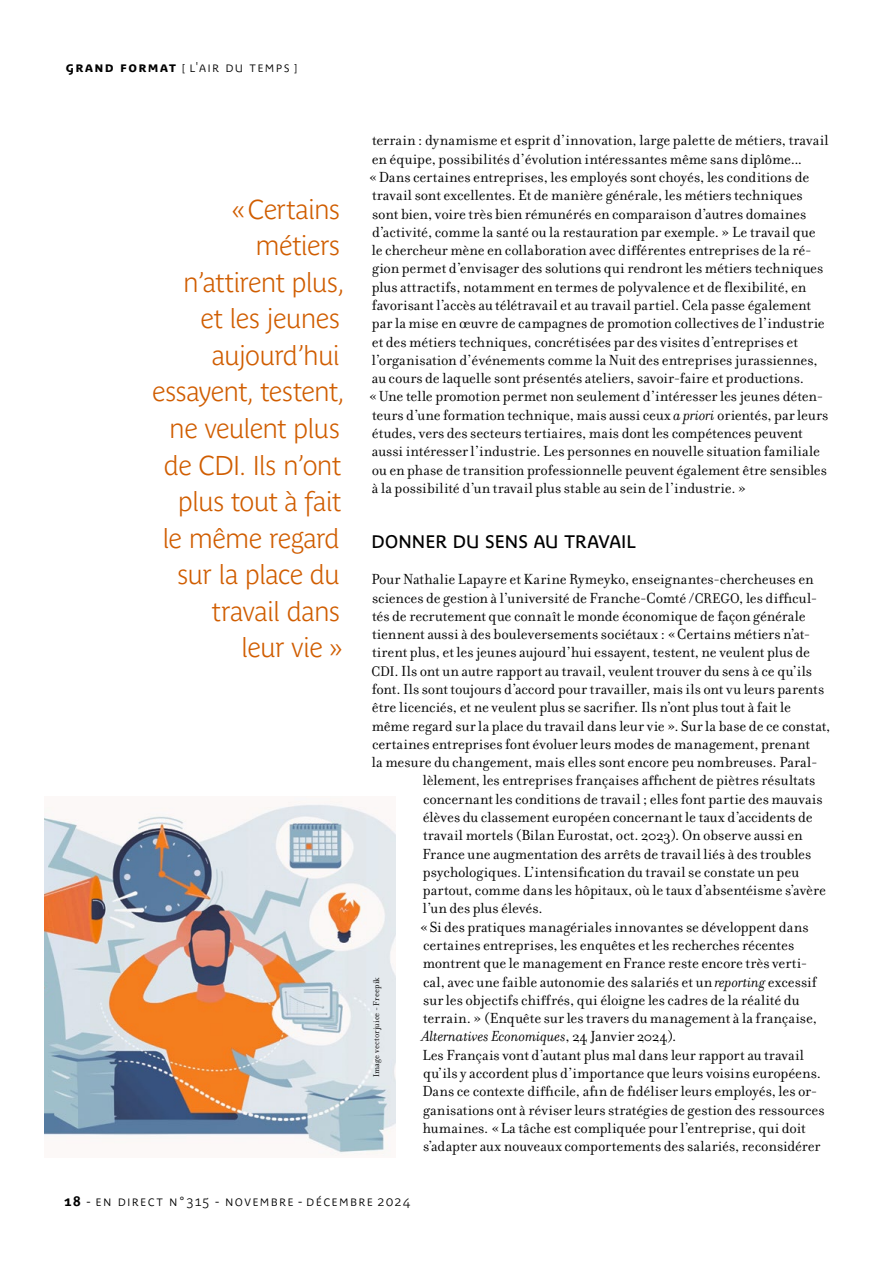
<style>
.page{position:relative;width:893px;height:1263px;background:#fff}
.page>*{position:absolute;margin:0;border:0;box-sizing:border-box;transform-origin:0 0}
.t1{font:700 27px/36.6px "Parisine Plus Ptf Cl";letter-spacing:-.035em;color:#d05d00;text-align:right}
.t2{font:18px "Parisine Plus Ptf";letter-spacing:.005em;color:#000}
.t3{font:15.75px/18.3px "Filosofia OT";color:#000}
.t4{font:700 13.5px "Parisine Plus Ptf Cl";letter-spacing:.095em;color:#000}
.t5{font:9px "Filosofia OT";letter-spacing:.02em;color:#000}
.s1{font-family:"Parisine Plus Ptf"}
.s2{font-style:italic}
.s3{font-size:15px}
</style>
<div class="page">
<img style="left:44px;top:801px;width:351px;height:355px">
<p class="t4" style="left:66px;top:57px;width:233px"><span class="s1">GRAND FORMAT</span> [ l'air du temps ]</p>
<h1 class="t1" style="left:152px;top:188px;width:194px">« Certains métiers n’attirent plus,<br>et les jeunes aujourd’hui essayent, testent, ne veulent plus de CDI. Ils n’ont plus tout à fait<br>le même regard sur la place du travail dans<br>leur vie »</h1>
<p class="t3" style="left:369px;top:132px;width:461px">terrain : dynamisme et esprit d’innovation, large palette de métiers, travail en équipe, possibilités d’évolution intéressantes même sans diplôme... «Dans certaines entreprises, les employés sont choyés, les conditions de travail sont excellentes. Et de manière générale, les métiers techniques sont bien, voire très bien rémunérés en comparaison d’autres domaines d’activité, comme la santé ou la restauration par exemple. » Le travail que<br>le chercheur mène en collaboration avec différentes entreprises de la ré&shy;gion permet d’envisager des solutions qui rendront les métiers techniques plus attractifs, notamment en termes de polyvalence et de flexibilité, en favorisant l’accès au télétravail et au travail partiel. Cela passe également par la mise en œuvre de campagnes de promotion collectives de l’industrie et des métiers techniques, concrétisées par des visites d’entreprises et l’organisation d’événements comme la Nuit des entreprises jurassiennes, au cours de laquelle sont présentés ateliers, savoir-faire et productions. «Une telle promotion permet non seulement d’intéresser les jeunes déten&shy;teurs d’une formation technique, mais aussi ceux <span class="s2">a priori</span> orientés, par leurs études, vers des secteurs tertiaires, mais dont les compétences peuvent aussi intéresser l’industrie. Les personnes en nouvelle situation familiale ou en phase de transition professionnelle peuvent également être sensibles à la possibilité d’un travail plus stable au sein de l’industrie. »</p>
<p class="t2" style="left:372px;top:528px;width:266px">DONNER DU SENS AU TRAVAIL</p>
<p class="t3" style="left:371px;top:570px;width:461px">Pour Nathalie Lapayre et Karine Rymeyko, enseignantes- chercheuses en sciences de gestion à l’université de Franche- Comté /<span class="s3">CREGO</span>, les difficul&shy;tés de recrutement que connaît le monde économique de façon générale tiennent aussi à des bouleversements sociétaux : «Certains métiers n’at&shy;tirent plus, et les jeunes aujourd’hui essayent, testent, ne veulent plus de <span class="s3">CDI</span>. Ils ont un autre rapport au travail, veulent trouver du sens à ce qu’ils font. Ils sont toujours d’accord pour travailler, mais ils ont vu leurs parents être licenciés, et ne veulent plus se sacrifier. Ils n’ont plus tout à fait le même regard sur la place du travail dans leur vie ». Sur la base de ce constat, certaines entreprises font évoluer leurs modes de management, prenant<br>la mesure du changement, mais elles sont encore peu nombreuses. Paral-</p>
<p class="t5" style="left:371px;top:1077px;width:102px;rotate:-90deg">Image vectorjuice - Freepik</p>
<p class="t3" style="left:420px;top:771px;width:408px">lèlement, les entreprises françaises affichent de piètres résultats concernant les conditions de travail ; elles font partie des mauvais élèves du classement européen concernant le taux d’accidents de travail mortels (Bilan Eurostat, oct. 2023). On observe aussi en France une augmentation des arrêts de travail liés à des troubles psychologiques. L’intensification du travail se constate un peu partout, comme dans les hôpitaux, où le taux d’absentéisme s’avère l’un des plus élevés.<br>«Si des pratiques managériales innovantes se développent dans certaines entreprises, les enquêtes et les recherches récentes montrent que le management en France reste encore très verti&shy;cal, avec une faible autonomie des salariés et un <span class="s2">reporting</span> excessif sur les objectifs chiffrés, qui éloigne les cadres de la réalité du terrain. » (Enquête sur les travers du management à la française, <span class="s2">Alternatives Economiques</span>, 24 Janvier 2024).<br>Les Français vont d’autant plus mal dans leur rapport au travail qu’ils y accordent plus d’importance que leurs voisins européens.<br>Dans ce contexte difficile, afin de fidéliser leurs employés, les or&shy;ganisations ont à réviser leurs stratégies de gestion des ressources humaines. «La tâche est compliquée pour l’entreprise, qui doit s’adapter aux nouveaux comportements des salariés, reconsidérer</p>
<p class="t4" style="left:64px;top:1191px;width:347px"><span class="s1">18</span> - En Direct n°315 - novembre - décembre 2024</p>
</div>
